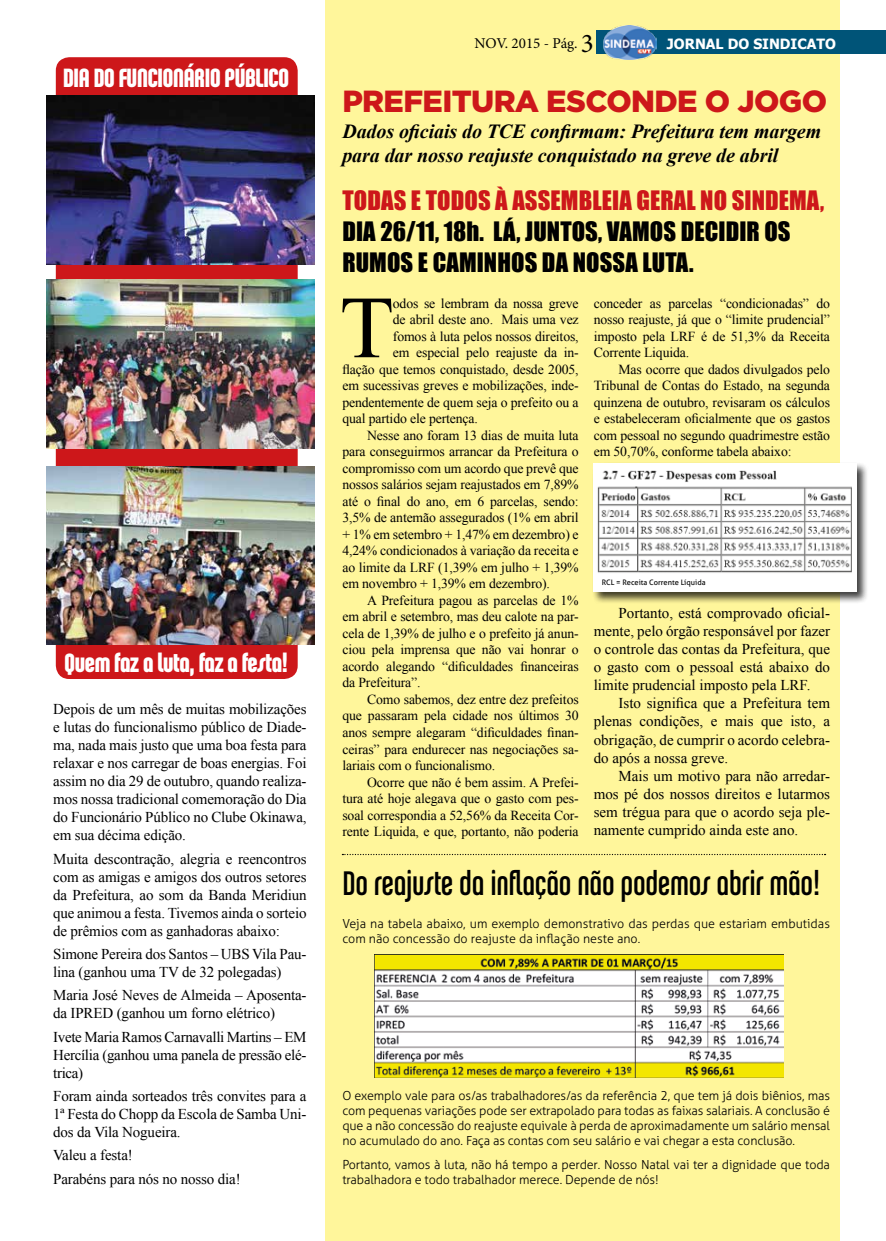
<style>
.page{position:relative;width:886px;height:1241px;background:#fff}
.page>*{position:absolute;margin:0;border:0;box-sizing:border-box;transform-origin:0 0}
.t1{font:88.5px "Times New Roman";color:#000}
.t2{font:36.25px "Chalet Comprime Cologne Seventy";letter-spacing:.01em;color:#000}
.t3{font:900 30.5px "Gotham";letter-spacing:-.02em;color:#cd171a}
.t4{font:28.12px "Chalet Comprime Hong Kong Seventy";letter-spacing:-.01em;color:#fff}
.t5{font:24.62px/30.8px "Impact";letter-spacing:.005em;color:#000}
.t6{font:24.62px "Impact";letter-spacing:.005em;color:#cd171a}
.t7{font:italic 700 20px/24px "Times New Roman";letter-spacing:-.005em;color:#000}
.t8{font:15px/18px "Times New Roman";letter-spacing:-.01em;color:#000;text-align:justify}
.t9{font:15px "Minion Pro";letter-spacing:-.005em;color:#000}
.t10{font:700 14.12px "Tahoma";color:#fff}
.t11{font:13.75px/16.5px "Times New Roman";letter-spacing:-.01em;color:#000;text-align:justify}
.t12{font:300 12.5px/15px "Aller";letter-spacing:-.01em;color:#000}
.t13{font:7.5px "Aller";color:#000}
.s1{font-size:27px}
</style>
<div class="page">
<div style="left:325px;top:0;width:514px;height:1240px;background:#fff69b"></div>
<div style="left:56px;top:57px;width:242px;height:622px;background:#cd171a;border-radius:14px"></div>
<img style="left:47px;top:95px;width:267px;height:169px">
<img style="left:47px;top:279px;width:267px;height:169px">
<img style="left:47px;top:466px;width:267px;height:178px">
<div style="left:597px;top:30px;width:289px;height:24px;background:#005478"></div>
<img style="left:603px;top:25px;width:53px;height:34px">
<img style="left:374px;top:954px;width:409px;height:123px">
<div style="left:592px;top:462px;width:276px;height:142px;background:#000;opacity:.75"></div>
<div style="left:594px;top:463px;width:263px;height:129px;background:#fff"></div>
<img style="left:597px;top:470px;width:255px;height:103px">
<svg style="left:342px;top:853px;width:483px;height:2px"></svg>
<h3 class="t4" style="left:63px;top:61px;width:227px">DIA DO FUNCIONÁRIO PÚBLICO</h3>
<h3 class="t4" style="left:64px;top:646px;width:225px">Quem faz a luta, faz a festa!</h3>
<p class="t8" style="left:53px;top:699px;width:255px">Depois de um mês de muitas mobilizações e lutas do funcionalismo público de Diade&shy;ma, nada mais justo que uma boa festa para relaxar e nos carregar de boas energias. Foi assim no dia 29 de outubro, quando realiza&shy;mos nossa tradicional comemoração do Dia do Funcionário Público no Clube Okinawa, em sua décima edição.</p>
<p class="t8" style="left:53px;top:849px;width:255px">Muita descontração, alegria e reencontros com as amigas e amigos dos outros setores da Prefeitura, ao som da Banda Meridiun que animou a festa. Tivemos ainda o sorteio de prêmios com as ganhadoras abaixo:</p>
<p class="t8" style="left:53px;top:944px;width:255px">Simone Pereira dos Santos – UBS Vila Pau&shy;lina (ganhou uma TV de 32 polegadas)</p>
<p class="t8" style="left:53px;top:985px;width:255px">Maria José Neves de Almeida – Aposenta&shy;da IPRED (ganhou um forno elétrico)</p>
<p class="t8" style="left:53px;top:1027px;width:255px">Ivete Maria Ramos Carnavalli Martins – EM Hercília (ganhou uma panela de pressão elé&shy;trica)</p>
<p class="t8" style="left:53px;top:1086px;width:255px">Foram ainda sorteados três convites para a 1ª Festa do Chopp da Escola de Samba Uni&shy;dos da Vila Nogueira.</p>
<p class="t8" style="left:53px;top:1143px;width:189px;line-height:23.2px">Valeu a festa!<br>Parabéns para nós no nosso dia!</p>
<p class="t9" style="left:474px;top:33px;width:121px">NOV. 2015 - Pág. <span class="s1">3</span></p>
<p class="t10" style="left:667px;top:34px;width:170px">JORNAL DO SINDICATO</p>
<h3 class="t3" style="left:342px;top:80px;width:486px">PREFEITURA ESCONDE O JOGO</h3>
<h3 class="t7" style="left:342px;top:119px;width:480px">Dados oficiais do TCE confirmam: Prefeitura tem margem para dar nosso reajuste conquistado na greve de abril</h3>
<h3 class="t6" style="left:342px;top:181px;width:483px">TODAS E TODOS À ASSEMBLEIA GERAL NO SINDEMA,</h3>
<h3 class="t5" style="left:342px;top:215px;width:450px">DIA 26/11, 18h. LÁ, JUNTOS, VAMOS DECIDIR OS<br>RUMOS E CAMINHOS DA NOSSA LUTA.</h3>
<h1 class="t1" style="left:340px;top:268px;width:56px">T</h1>
<p class="t11" style="left:393px;top:294px;width:187px">odos se lembram da nossa greve</p>
<p class="t11" style="left:393px;top:311px;width:187px">de abril deste ano. Mais uma vez</p>
<p class="t11" style="left:393px;top:327px;width:187px">fomos à luta pelos nossos direitos,</p>
<p class="t11" style="left:393px;top:344px;width:187px">em especial pelo reajuste da in-</p>
<p class="t11" style="left:342px;top:360px;width:238px">flação que temos conquistado, desde 2005,</p>
<p class="t11" style="left:342px;top:377px;width:238px">em sucessivas greves e mobilizações, inde-</p>
<p class="t11" style="left:342px;top:393px;width:238px">pendentemente de quem seja o prefeito ou a</p>
<p class="t11" style="left:342px;top:410px;width:137px">qual partido ele pertença.</p>
<p class="t11" style="left:367px;top:426px;width:213px">Nesse ano foram 13 dias de muita luta</p>
<p class="t11" style="left:342px;top:443px;width:238px">para conseguirmos arrancar da Prefeitura o</p>
<p class="t11" style="left:342px;top:459px;width:238px">compromisso com um acordo que prevê que</p>
<p class="t11" style="left:342px;top:476px;width:238px">nossos salários sejam reajustados em 7,89%</p>
<p class="t11" style="left:342px;top:492px;width:238px">até o final do ano, em 6 parcelas, sendo:</p>
<p class="t11" style="left:342px;top:509px;width:238px">3,5% de antemão assegurados (1% em abril</p>
<p class="t11" style="left:342px;top:525px;width:238px">+ 1% em setembro + 1,47% em dezembro) e</p>
<p class="t11" style="left:342px;top:542px;width:238px">4,24% condicionados à variação da receita e</p>
<p class="t11" style="left:342px;top:558px;width:238px">ao limite da LRF (1,39% em julho + 1,39%</p>
<p class="t11" style="left:342px;top:575px;width:209px">em novembro + 1,39% em dezembro).</p>
<p class="t11" style="left:367px;top:591px;width:213px">A Prefeitura pagou as parcelas de 1%</p>
<p class="t11" style="left:342px;top:608px;width:238px">em abril e setembro, mas deu calote na par-</p>
<p class="t11" style="left:342px;top:624px;width:238px">cela de 1,39% de julho e o prefeito já anun-</p>
<p class="t11" style="left:342px;top:641px;width:238px">ciou pela imprensa que não vai honrar o</p>
<p class="t11" style="left:342px;top:657px;width:238px">acordo alegando “dificuldades financeiras</p>
<p class="t11" style="left:342px;top:674px;width:80px">da Prefeitura”.</p>
<p class="t11" style="left:367px;top:690px;width:213px">Como sabemos, dez entre dez prefeitos</p>
<p class="t11" style="left:342px;top:707px;width:238px">que passaram pela cidade nos últimos 30</p>
<p class="t11" style="left:342px;top:723px;width:238px">anos sempre alegaram “dificuldades finan-</p>
<p class="t11" style="left:342px;top:740px;width:238px">ceiras” para endurecer nas negociações sa-</p>
<p class="t11" style="left:342px;top:756px;width:154px">lariais com o funcionalismo.</p>
<p class="t11" style="left:367px;top:773px;width:213px">Ocorre que não é bem assim. A Prefei-</p>
<p class="t11" style="left:342px;top:789px;width:238px">tura até hoje alegava que o gasto com pes-</p>
<p class="t11" style="left:342px;top:806px;width:238px">soal correspondia a 52,56% da Receita Cor-</p>
<p class="t11" style="left:342px;top:822px;width:238px">rente Liquida, e que, portanto, não poderia</p>
<p class="t11" style="left:594px;top:294px;width:238px">conceder as parcelas “condicionadas” do nosso reajuste, já que o “limite prudencial” imposto pela LRF é de 51,3% da Receita Corrente Liquida.</p>
<p class="t11" style="left:594px;top:360px;width:238px;text-indent:25px">Mas ocorre que dados divulgados pelo Tribunal de Contas do Estado, na segunda quinzena de outubro, revisaram os cálculos e estabeleceram oficialmente que os gastos com pessoal no segundo quadrimestre estão em 50,70%, conforme tabela abaixo:</p>
<p class="t13" style="left:602px;top:577px;width:105px">RCL = Receita Corrente Líquida</p>
<p class="t8" style="left:594px;top:604px;width:238px;text-indent:25px">Portanto, está comprovado oficial&shy;mente, pelo órgão responsável por fazer o controle das contas da Prefeitura, que o gasto com o pessoal está abaixo do limite prudencial imposto pela LRF.</p>
<p class="t8" style="left:594px;top:694px;width:238px;text-indent:25px">Isto significa que a Prefeitura tem plenas condições, e mais que isto, a obrigação, de cumprir o acordo celebra&shy;do após a nossa greve.</p>
<p class="t8" style="left:594px;top:766px;width:238px;text-indent:25px">Mais um motivo para não arredar&shy;mos pé dos nossos direitos e lutarmos sem trégua para que o acordo seja ple&shy;namente cumprido ainda este ano.</p>
<h2 class="t2" style="left:342px;top:862px;width:479px">Do reajuste da inflação não podemos abrir mão!</h2>
<p class="t12" style="left:342px;top:916px;width:489px">Veja na tabela abaixo, um exemplo demonstrativo das perdas que estariam embutidas com não concessão do reajuste da inflação neste ano.</p>
<p class="t12" style="left:342px;top:1088px;width:489px;text-align:justify">O exemplo vale para os/as trabalhadores/as da referência 2, que tem já dois biênios, mas com pequenas variações pode ser extrapolado para todas as faixas salariais. A conclusão é que a não concessão do reajuste equivale à perda de aproximadamente um salário mensal no acumulado do ano. Faça as contas com seu salário e vai chegar a esta conclusão.</p>
<p class="t12" style="left:342px;top:1156px;width:489px">Portanto, vamos à luta, não há tempo a perder. Nosso Natal vai ter a dignidade que toda trabalhadora e todo trabalhador merece. Depende de nós!</p>
</div>
